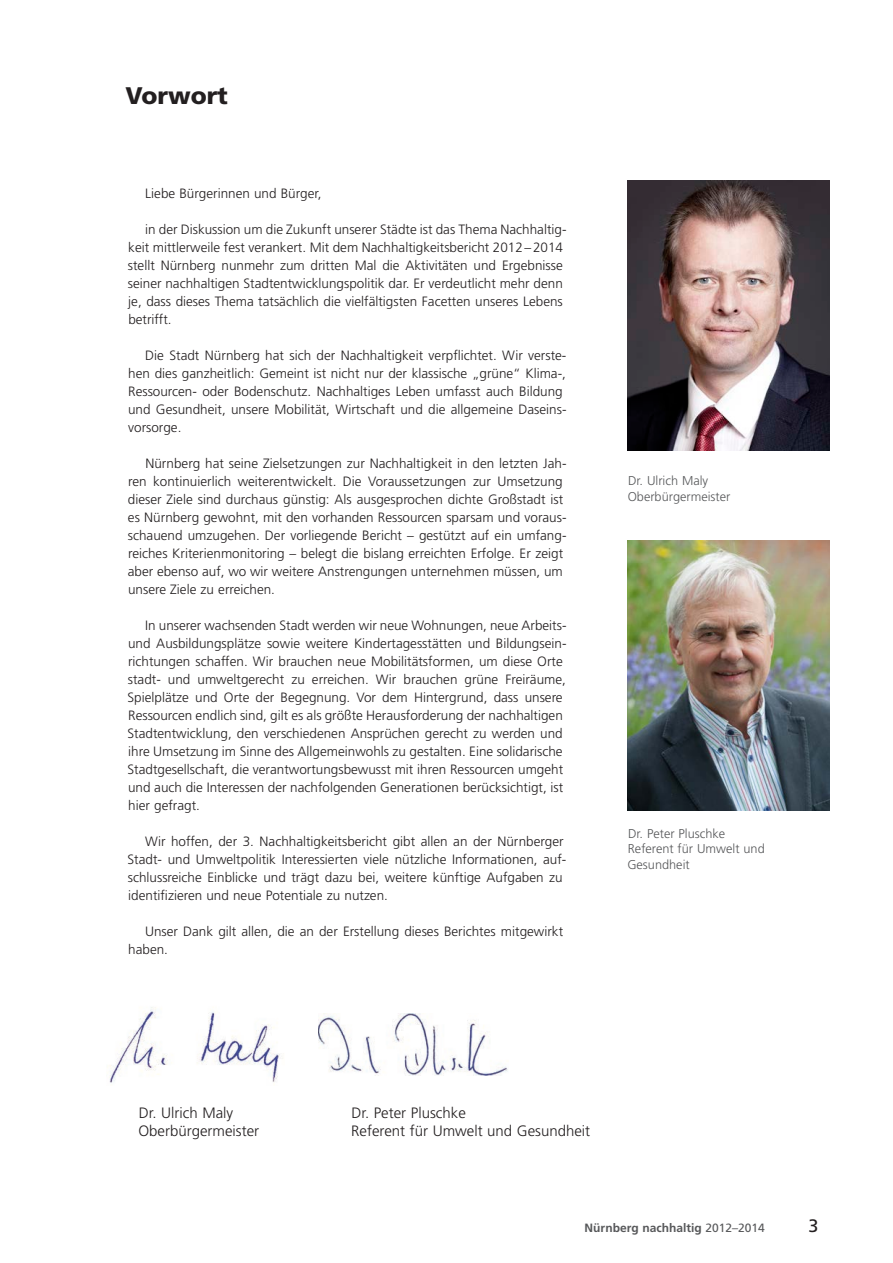
<style>
.page{position:relative;width:893px;height:1263px;background:#fff}
.page>*{position:absolute;margin:0;border:0;box-sizing:border-box;transform-origin:0 0}
.t1{font:900 24px "Frutiger";letter-spacing:-.005em;color:#231f20}
.t2{font:18px "Frutiger";color:#231f20}
.t3{font:300 15px/18px "Frutiger";color:#231f20}
.t4{font:300 13.5px/18px "Frutiger";color:#231f20}
.t5{font:300 12.75px/15.8px "Frutiger";color:#57585a}
.t6{font:700 12px "Frutiger";color:#57585a}
.s1{font-weight:400}
</style>
<div class="page">
<img style="left:627px;top:540px;width:202px;height:270px">
<img style="left:109px;top:1007px;width:174px;height:76px">
<img style="left:319px;top:1014px;width:189px;height:61px">
<img style="left:627px;top:180px;width:202px;height:270px">
<h1 class="t1" style="left:126px;top:81px;width:104px">Vorwort</h1>
<p class="t4" style="left:145px;top:185px;width:178px">Liebe Bürgerinnen und Bürger,</p>
<p class="t4" style="left:128px;top:221px;width:440px;text-indent:17px">in der Diskussion um die Zukunft unserer Städte ist das Thema Nachhaltig&shy;keit mittlerweile fest verankert. Mit dem Nachhaltigkeitsbericht 2012 – 2014 stellt Nürnberg nunmehr zum dritten Mal die Aktivitäten und Ergebnisse seiner nachhaltigen Stadtentwicklungspolitik dar. Er verdeutlicht mehr denn je, dass dieses Thema tatsächlich die vielfältigsten Facetten unseres Lebens betrifft.</p>
<p class="t4" style="left:128px;top:347px;width:440px;text-indent:17px">Die Stadt Nürnberg hat sich der Nachhaltigkeit verpflichtet. Wir verste&shy;hen dies ganzheitlich: Gemeint ist nicht nur der klassische „grüne“ Klima-, Ressourcen- oder Bodenschutz. Nachhaltiges Leben umfasst auch Bildung und Gesundheit, unsere Mobilität, Wirtschaft und die allgemeine Daseins&shy;vorsorge.</p>
<p class="t4" style="left:128px;top:455px;width:440px;text-indent:18px">Nürnberg hat seine Zielsetzungen zur Nachhaltigkeit in den letzten Jah&shy;ren kontinuierlich weiterentwickelt. Die Voraussetzungen zur Umsetzung dieser Ziele sind durchaus günstig: Als ausgesprochen dichte Großstadt ist es Nürnberg gewohnt, mit den vorhanden Ressourcen sparsam und voraus&shy;schauend umzugehen. Der vorliegende Bericht – gestützt auf ein umfang&shy;reiches Kriterienmonitoring – belegt die bislang erreichten Erfolge. Er zeigt aber ebenso auf, wo wir weitere Anstrengungen unternehmen müssen, um unsere Ziele zu erreichen.</p>
<p class="t4" style="left:128px;top:616px;width:440px;text-indent:18px">In unserer wachsenden Stadt werden wir neue Wohnungen, neue Arbeits&shy;und Ausbildungsplätze sowie weitere Kindertagesstätten und Bildungsein&shy;richtungen schaffen. Wir brauchen neue Mobilitätsformen, um diese Orte stadt- und umweltgerecht zu erreichen. Wir brauchen grüne Freiräume, Spielplätze und Orte der Begegnung. Vor dem Hintergrund, dass unsere Ressourcen endlich sind, gilt es als größte Herausforderung der nachhaltigen Stadtentwicklung, den verschiedenen Ansprüchen gerecht zu werden und ihre Umsetzung im Sinne des Allgemeinwohls zu gestalten. Eine solidarische Stadtgesellschaft, die verantwortungsbewusst mit ihren Ressourcen umgeht und auch die Interessen der nachfolgenden Generationen berücksichtigt, ist hier gefragt.</p>
<p class="t4" style="left:128px;top:832px;width:440px;text-indent:17px">Wir hoffen, der 3. Nachhaltigkeitsbericht gibt allen an der Nürnberger Stadt- und Umweltpolitik Interessierten viele nützliche Informationen, auf&shy;schlussreiche Einblicke und trägt dazu bei, weitere künftige Aufgaben zu identifizieren und neue Potentiale zu nutzen.</p>
<p class="t4" style="left:128px;top:922px;width:436px;text-indent:17px">Unser Dank gilt allen, die an der Erstellung dieses Berichtes mitgewirkt haben.</p>
<p class="t5" style="left:628px;top:473px;width:104px">Dr. Ulrich Maly<br>Oberbürgermeister</p>
<p class="t5" style="left:627px;top:825px;width:139px">Dr. Peter Pluschke<br>Referent für Umwelt und<br>Gesundheit</p>
<p class="t3" style="left:138px;top:1104px;width:122px">Dr. Ulrich Maly<br>Oberbürgermeister</p>
<p class="t3" style="left:351px;top:1104px;width:240px">Dr. Peter Pluschke<br>Referent für Umwelt und Gesundheit</p>
<p class="t6" style="left:584px;top:1220px;width:182px">Nürnberg nachhaltig <span class="s1">2012–2014</span></p>
<h2 class="t2" style="left:808px;top:1215px;width:12px">3</h2>
</div>
